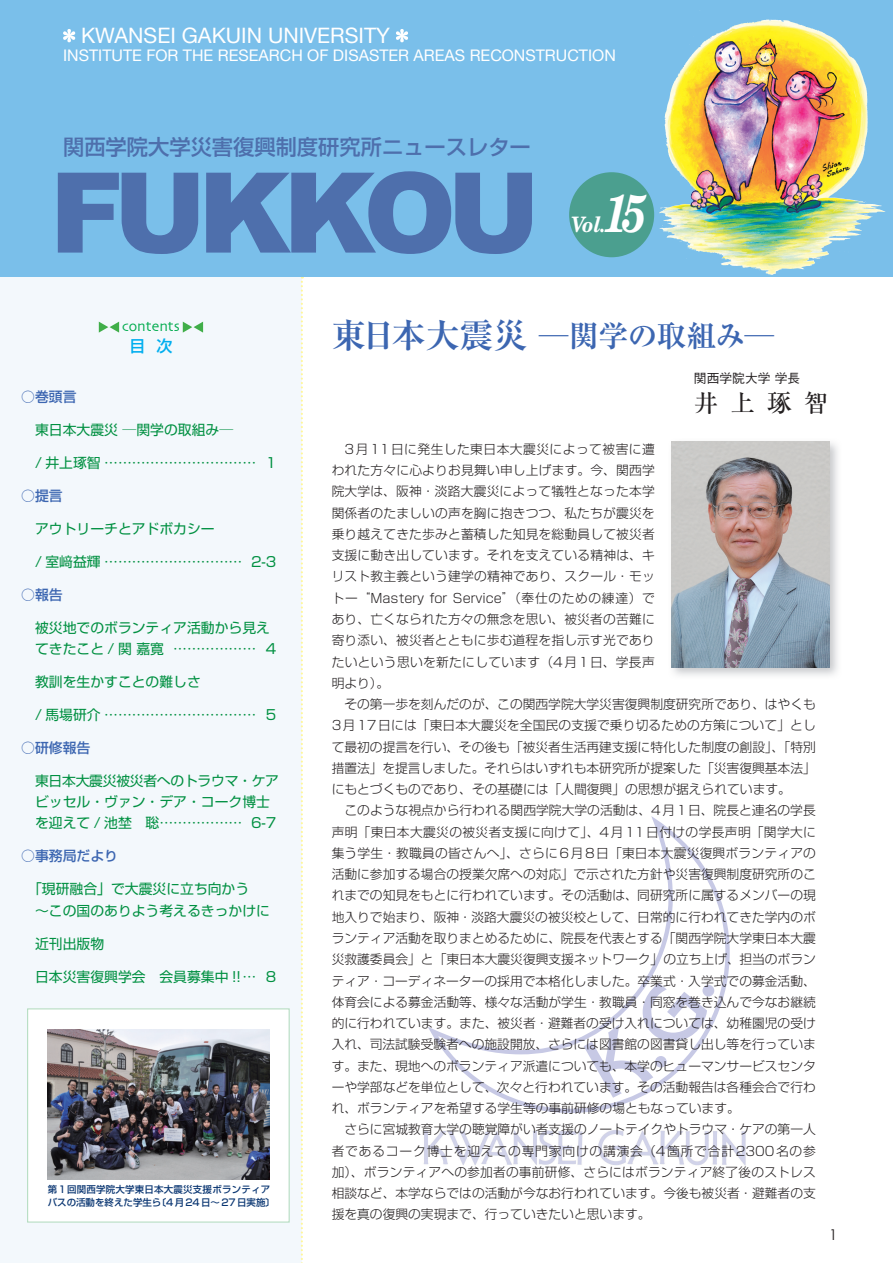
<style>
.page{position:relative;width:893px;height:1263px;background:#fff}
.page>*{position:absolute;margin:0;border:0;box-sizing:border-box;transform-origin:0 0}
.t1{font:900 111.6px "Arial";letter-spacing:-.08em;color:#4e6fac}
.t2{font:italic 700 53.1px "New Century Schlbk";color:#fff;scale:.8 1}
.t3{font:700 29.7px "Ryumin Pro";letter-spacing:-.02em;color:#3c66b1}
.t4{font:500 24.45px "Ryumin Pro";color:#231f20}
.t5{font:21.3px "Helvetica Neue";color:#fff}
.t6{font:500 21.3px "Shin Go Pro";color:#4e6fac}
.t7{font:italic 700 21.3px "New Century Schlbk";color:#fff;scale:.9 1}
.t8{font:15.9px "Helvetica Neue";color:#fff}
.t9{font:500 15.9px "Shin Go Pro";color:#00aeef}
.t10{font:14.85px "Skia";color:#00ab4d}
.t11{font:14.85px "Century Gothic";color:#231f20}
.t12{font:13.8px/21.3px "Shin Go Pro";color:#009041}
.t13{font:13.8px/21.3px "Shin Go Pro";letter-spacing:-.02em;color:#009041}
.t14{font:500 13.8px "Shin Go Pro";color:#3c66b1}
.t15{font:300 12.75px/21.3px "Shin Go Pro";color:#231f20;text-align:justify}
.t16{font:500 12.75px "Gothic BBB Pro";color:#231f20}
.t17{font:500 9.6px/12.8px "Shin Go Pro";letter-spacing:.02em;color:#0a3672}
.s1{font-size:34.05px}
</style>
<div class="page">
<div style="left:0;top:276px;width:302px;height:987px;background:#f3f8fc"></div>
<svg style="left:301px;top:276px;width:2px;height:987px"></svg>
<svg style="left:0;top:0;width:893px;height:276px;background:#89bdd6"></svg>
<svg style="left:63px;top:29px;width:12px;height:13px"></svg>
<svg style="left:396px;top:29px;width:12px;height:13px"></svg>
<div style="left:569px;top:172px;width:85px;height:85px;background:#4b9f8f;border-radius:50%"></div>
<img style="left:423px;top:1130px;width:323px;height:36px">
<svg style="left:428px;top:816px;width:302px;height:297px"></svg>
<svg style="left:584px;top:983px;width:123px;height:115px"></svg>
<div style="left:702px;top:985px;width:12px;height:11px;background:#c7c9e5;border-radius:50%"></div>
<div style="left:27px;top:1008px;width:263px;height:214px;background:#fff;border:1px solid #b3dcbf"></div>
<svg style="left:99px;top:322px;width:20px;height:11px"></svg>
<svg style="left:183px;top:322px;width:20px;height:11px"></svg>
<img style="left:700px;top:3px;width:83px;height:33px">
<img style="left:671px;top:441px;width:167px;height:235px">
<img style="left:672px;top:442px;width:157px;height:225px">
<img style="left:47px;top:1030px;width:222px;height:149px">
<h3 class="t5" style="left:81px;top:23px;width:310px">KWANSEI GAKUIN UNIVERSITY</h3>
<p class="t8" style="left:63px;top:46px;width:554px">INSTITUTE FOR THE RESEARCH OF DISASTER AREAS RECONSTRUCTION</p>
<h3 class="t6" style="left:63px;top:129px;width:469px">関西学院大学災害復興制度研究所ニュースレター</h3>
<h1 class="t1" style="left:50px;top:132px;width:492px">FUKKOU</h1>
<h2 class="t2" style="left:603px;top:179px;width:56px">15</h2>
<h3 class="t7" style="left:571px;top:211px;width:40px">Vol.</h3>
<p class="t10" style="left:122px;top:318px;width:59px">contents</p>
<p class="t9" style="left:129px;top:333px;width:45px">目 次</p>
<p class="t14" style="left:21px;top:385px;width:57px">○巻頭言</p>
<p class="t12" style="left:21px;top:417px;width:213px">　東日本大震災 ─関学の取組み─</p>
<p class="t12" style="left:21px;top:450px;width:257px">　/ 井上琢智 …………………………… 1</p>
<p class="t14" style="left:21px;top:484px;width:43px">○提言</p>
<p class="t12" style="left:21px;top:516px;width:195px">　アウトリーチとアドボカシー</p>
<p class="t12" style="left:21px;top:549px;width:257px">　/ 室㟢益輝 ………………………… 2-3</p>
<p class="t14" style="left:21px;top:583px;width:43px">○報告</p>
<p class="t12" style="left:21px;top:615px;width:257px">　被災地でのボランティア活動から見え　てきたこと / 関 嘉寛 ……………… 4</p>
<p class="t12" style="left:21px;top:669px;width:181px">　教訓を生かすことの難しさ</p>
<p class="t12" style="left:21px;top:702px;width:257px">　/ 馬場研介 …………………………… 5</p>
<p class="t14" style="left:21px;top:736px;width:84px">○研修報告　</p>
<p class="t13" style="left:21px;top:768px;width:259px">　東日本大震災被災者へのトラウマ・ケア　ビッセル・ヴァン・デア・コーク博士　を迎えて / 池埜　聡 ……………… 6-7</p>
<p class="t14" style="left:21px;top:845px;width:98px">○事務局だより</p>
<p class="t12" style="left:21px;top:877px;width:250px">　「現研融合」で大震災に立ち向かう<br>　～この国のありよう考えるきっかけに</p>
<p class="t12" style="left:21px;top:931px;width:84px">　近刊出版物</p>
<p class="t12" style="left:21px;top:964px;width:257px">　日本災害復興学会　会員募集中 !! … 8</p>
<p class="t17" style="left:48px;top:1181px;width:229px">第１回関西学院大学東日本大震災支援ボランティアバスの活動を終えた学生ら〔4月24日～27日実施〕</p>
<h3 class="t3" style="left:332px;top:312px;width:444px"><span class="s1">東日本大震災</span> ─関学の取組み─</h3>
<p class="t16" style="left:694px;top:368px;width:108px">関西学院大学 学長</p>
<h3 class="t4" style="left:694px;top:383px;width:136px">井上琢智</h3>
<p class="t15" style="left:332px;top:437px;width:325px;text-indent:13px">3月11日に発生した東日本大震災によって被害に遭われた方々に心よりお見舞い申し上げます。今、関西学院大学は、阪神・淡路大震災によって犠牲となった本学関係者のたましいの声を胸に抱きつつ、私たちが震災を乗り越えてきた歩みと蓄積した知見を総動員して被災者支援に動き出しています。それを支えている精神は、キリスト教主義という建学の精神であり、スクール・モットー“Mastery for Service”（奉仕のための練達）であり、亡くなられた方々の無念を思い、被災者の苦難に寄り添い、被災者とともに歩む道程を指し示す光でありたいという思いを新たにしています（4月1日、学長声明より）。</p>
<p class="t15" style="left:332px;top:692px;width:486px;text-indent:13px">その第一歩を刻んだのが、この関西学院大学災害復興制度研究所であり、はやくも3月17日には「東日本大震災を全国民の支援で乗り切るための方策について」として最初の提言を行い、その後も「被災者生活再建支援に特化した制度の創設」、「特別措置法」を提言しました。それらはいずれも本研究所が提案した「災害復興基本法」にもとづくものであり、その基礎には「人間復興」の思想が据えられています。</p>
<p class="t15" style="left:332px;top:798px;width:486px;text-indent:13px">このような視点から行われる関西学院大学の活動は、4月1日、院長と連名の学長声明「東日本大震災の被災者支援に向けて」、4月11日付けの学長声明「関学大に集う学生・教職員の皆さんへ」、さらに6月8日「東日本大震災復興ボランティアの活動に参加する場合の授業欠席への対応」で示された方針や災害復興制度研究所のこれまでの知見をもとに行われています。その活動は、同研究所に属するメンバーの現地入りで始まり、阪神・淡路大震災の被災校として、日常的に行われてきた学内のボランティア活動を取りまとめるために、院長を代表とする「関西学院大学東日本大震災救護委員会」と「東日本大震災復興支援ネットワーク」の立ち上げ、担当のボランティア・コーディネーターの採用で本格化しました。卒業式・入学式での募金活動、体育会による募金活動等、様々な活動が学生・教職員・同窓を巻き込んで今なお継続的に行われています。また、被災者・避難者の受け入れについては、幼稚園児の受け入れ、司法試験受験者への施設開放、さらには図書館の図書貸し出し等を行っています。また、現地へのボランティア派遣についても、本学のヒューマンサービスセンターや学部などを単位として、次々と行われています。その活動報告は各種会合で行われ、ボランティアを希望する学生等の事前研修の場ともなっています。</p>
<p class="t15" style="left:332px;top:1117px;width:486px;text-indent:13px">さらに宮城教育大学の聴覚障がい者支援のノートテイクやトラウマ・ケアの第一人者であるコーク博士を迎えての専門家向けの講演会（4箇所で合計2300名の参加）、ボランティアへの参加者の事前研修、さらにはボランティア終了後のストレス相談など、本学ならではの活動が今なお行われています。今後も被災者・避難者の支援を真の復興の実現まで、行っていきたいと思います。</p>
<p class="t11" style="left:829px;top:1225px;width:10px">1</p>
</div>
